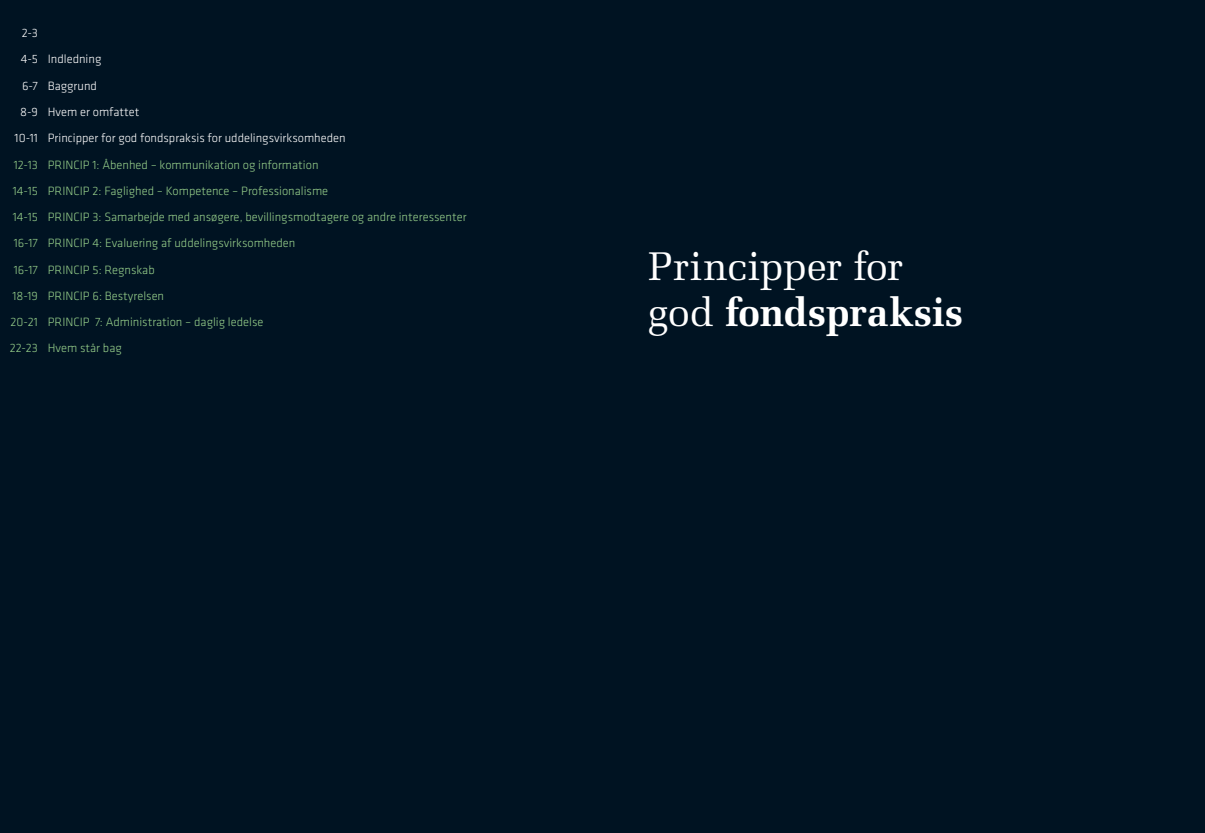
<style>
.page{position:relative;width:1205px;height:833px;background:#001322}
.page>*{position:absolute;margin:0;border:0;box-sizing:border-box;transform-origin:0 0}
.t1{font:40px/46.2px "Melior";letter-spacing:-.01em;color:#fff}
.t2{font:300 12.5px/26.2px "Klavika";color:#96ce8a}
.t3{font:300 12.5px/26.2px "Klavika";color:#fff}
.s1{font-weight:700}
</style>
<div class="page">
<p class="t3" style="left:15px;top:20px;width:25px;text-align:right">2-3<br>4-5<br>6-7<br>8-9<br>10-11</p>
<p class="t2" style="left:10px;top:151px;width:30px;text-align:center">12-13<br>14-15<br>14-15<br>16-17<br>16-17<br>18-19<br>20-21<br>22-23</p>
<p class="t3" style="left:48px;top:46px;width:299px">Indledning<br>Baggrund<br>Hvem er omfattet<br>Principper for god fondspraksis for uddelingsvirksomheden</p>
<p class="t2" style="left:48px;top:151px;width:420px">PRINCIP 1: Åbenhed – kommunikation og information<br>PRINCIP 2: Faglighed – Kompetence – Professionalisme<br>PRINCIP 3: Samarbejde med ansøgere, bevillingsmodtagere og andre interessenter PRINCIP 4: Evaluering af uddelingsvirksomheden<br>PRINCIP 5: Regnskab<br>PRINCIP 6: Bestyrelsen<br>PRINCIP 7: Administration – daglig ledelse<br>Hvem står bag</p>
<h1 class="t1" style="left:648px;top:243px;width:316px">Principper for god <span class="s1">fondspraksis</span></h1>
</div>
